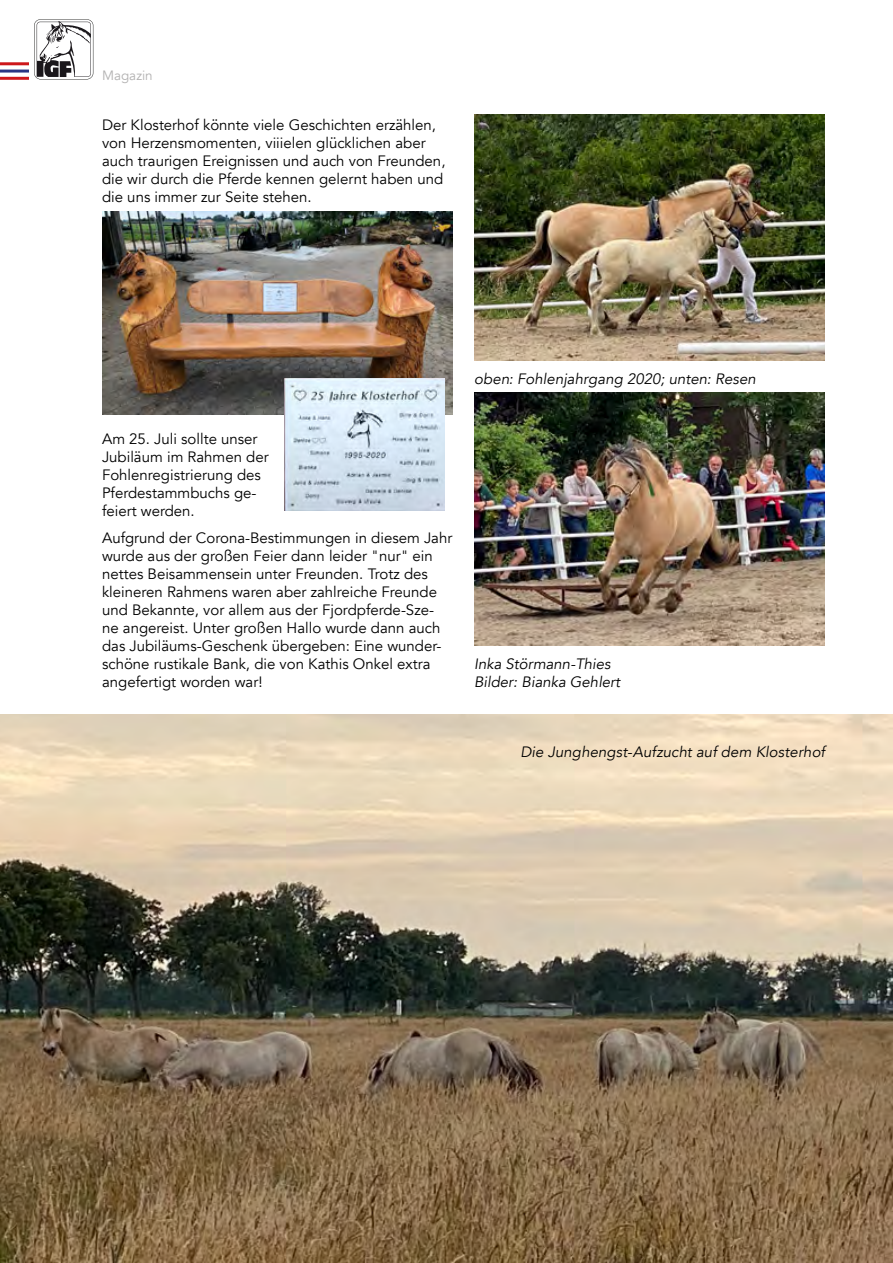
<style>
.page{position:relative;width:893px;height:1263px;background:#fff}
.page>*{position:absolute;margin:0;border:0;box-sizing:border-box;transform-origin:0 0}
.t1{font:15px/18px "Avenir";color:#000}
.t2{font:italic 15px/18px "Avenir";color:#000}
.t3{font:13.5px "Avenir";color:#b3b2b2}
</style>
<div class="page">
<hr style="left:0;top:70px;width:34px;height:3px;background:#283583">
<hr style="left:0;top:77px;width:34px;height:3px;background:#cd171a">
<hr style="left:0;top:62px;width:34px;height:3px;background:#cd171a">
<div style="left:29px;top:19px;width:68px;height:68px;background:#fff"></div>
<svg style="left:34px;top:19px;width:59px;height:60px"></svg>
<img style="left:0;top:714px;width:893px;height:549px">
<img style="left:474px;top:115px;width:351px;height:246px">
<img style="left:474px;top:392px;width:351px;height:253px">
<img style="left:102px;top:211px;width:351px;height:203px">
<img style="left:285px;top:378px;width:159px;height:132px">
<p class="t3" style="left:102px;top:67px;width:52px">Magazin</p>
<p class="t1" style="left:102px;top:116px;width:345px">Der Klosterhof könnte viele Geschichten erzählen, von Herzensmomenten, viiielen glücklichen aber auch traurigen Ereignissen und auch von Freunden, die wir durch die Pferde kennen gelernt haben und die uns immer zur Seite stehen.</p>
<p class="t1" style="left:102px;top:430px;width:168px">Am 25. Juli sollte unser<br>Jubiläum im Rahmen der<br>Fohlenregistrierung des<br>Pferdestammbuchs ge&shy;feiert werden.</p>
<p class="t1" style="left:102px;top:529px;width:352px">Aufgrund der Corona-Bestimmungen in diesem Jahr wurde aus der großen Feier dann leider "nur" ein nettes Beisammensein unter Freunden. Trotz des kleineren Rahmens waren aber zahlreiche Freunde und Bekannte, vor allem aus der Fjordpferde-Sze&shy;ne angereist. Unter großen Hallo wurde dann auch das Jubiläums-Geschenk übergeben: Eine wunder&shy;schöne rustikale Bank, die von Kathis Onkel extra angefertigt worden war!</p>
<p class="t2" style="left:474px;top:370px;width:283px">oben: Fohlenjahrgang 2020; unten: Resen</p>
<p class="t2" style="left:474px;top:655px;width:148px">Inka Störmann-Thies<br>Bilder: Bianka Gehlert</p>
<p class="t2" style="left:520px;top:743px;width:306px">Die Junghengst-Aufzucht auf dem Klosterhof</p>
</div>
